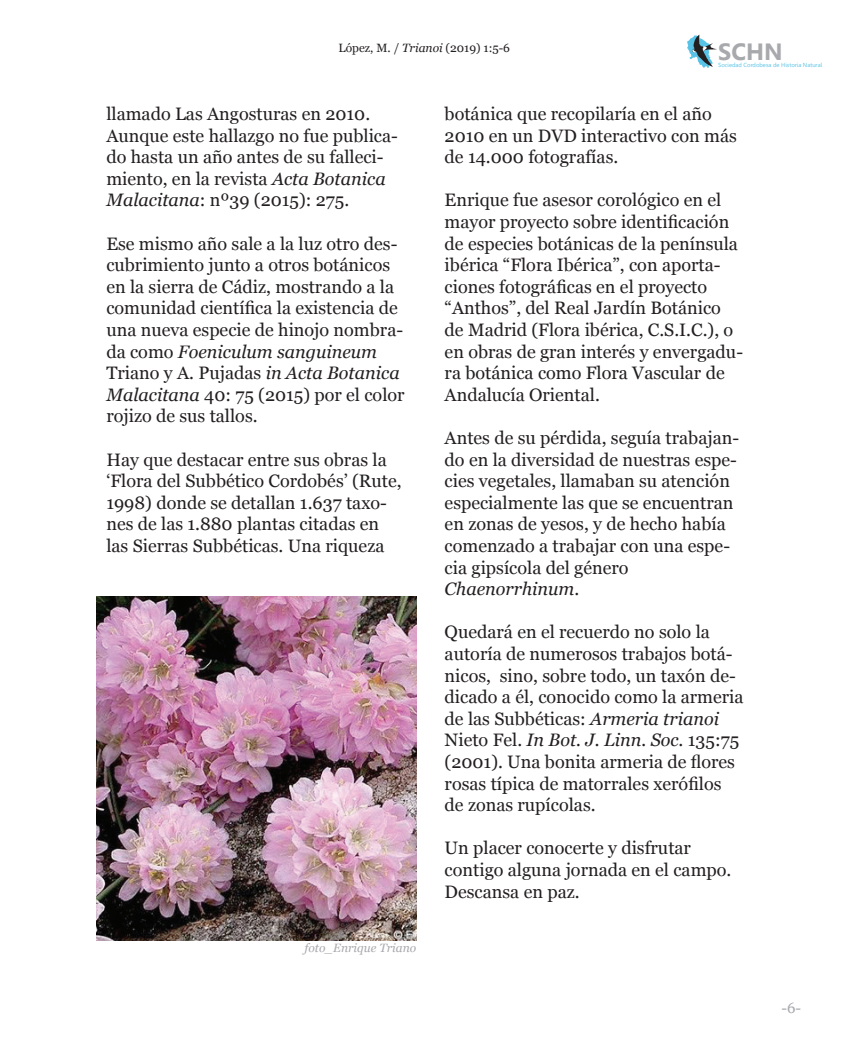
<style>
.page{position:relative;width:851px;height:1063px;background:#fff}
.page>*{position:absolute;margin:0;border:0;box-sizing:border-box;transform-origin:0 0}
.t1{font:700 23.55px "Gisha";color:#a8a9ad}
.t2{font:18px/21.6px "Georgia";color:#231f20}
.t3{font:15px "Georgia";color:#a8a9ad}
.t4{font:12px "Georgia";color:#231f20}
.t5{font:italic 12px "Georgia";color:#a8a9ad}
.t6{font:5.85px "Gisha";color:#58c3e6}
.s1{font-style:italic}
</style>
<div class="page">
<svg style="left:687px;top:35px;width:30px;height:33px"></svg>
<img style="left:96px;top:596px;width:320px;height:345px">
<p class="t4" style="left:338px;top:40px;width:173px">López, M. / <span class="s1">Trianoi</span> (2019) 1:5-6</p>
<h1 class="t1" style="left:718px;top:38px;width:66px">SCHN</h1>
<p class="t6" style="left:718px;top:61px;width:105px">Sociedad Cordobesa de Historia Natural</p>
<p class="t2" style="left:106px;top:102px;width:293px">llamado Las Angosturas en 2010.<br>Aunque este hallazgo no fue publica&shy;do hasta un año antes de su falleci&shy;miento, en la revista <span class="s1">Acta Botanica Malacitana</span>: nº39 (2015): 275.</p>
<p class="t2" style="left:106px;top:232px;width:300px">Ese mismo año sale a la luz otro des&shy;cubrimiento junto a otros botánicos en la sierra de Cádiz, mostrando a la comunidad científica la existencia de una nueva especie de hinojo nombra&shy;da como <span class="s1">Foeniculum sanguineum </span>Triano y A. Pujadas <span class="s1">in Acta Botanica Malacitana</span> 40: 75 (2015) por el color rojizo de sus tallos.</p>
<p class="t2" style="left:106px;top:448px;width:297px">Hay que destacar entre sus obras la ‘Flora del Subbético Cordobés’ (Rute, 1998) donde se detallan 1.637 taxo&shy;nes de las 1.880 plantas citadas en las Sierras Subbéticas. Una riqueza</p>
<p class="t5" style="left:304px;top:939px;width:113px">foto_Enrique Triano</p>
<p class="t2" style="left:444px;top:102px;width:294px">botánica que recopilaría en el año<br>2010 en un DVD interactivo con más de 14.000 fotografías.</p>
<p class="t2" style="left:444px;top:189px;width:300px">Enrique fue asesor corológico en el mayor proyecto sobre identificación de especies botánicas de la península ibérica “Flora Ibérica”, con aporta&shy;ciones fotográficas en el proyecto “Anthos”, del Real Jardín Botánico de Madrid (Flora ibérica, C.S.I.C.), o en obras de gran interés y envergadu&shy;ra botánica como Flora Vascular de Andalucía Oriental.</p>
<p class="t2" style="left:444px;top:426px;width:296px">Antes de su pérdida, seguía trabajan&shy;do en la diversidad de nuestras espe&shy;cies vegetales, llamaban su atención especialmente las que se encuentran en zonas de yesos, y de hecho había comenzado a trabajar con una espe&shy;cia gipsícola del género<br><span class="s1">Chaenorrhinum</span>.</p>
<p class="t2" style="left:444px;top:621px;width:300px">Quedará en el recuerdo no solo la autoría de numerosos trabajos botá&shy;nicos, sino, sobre todo, un taxón de&shy;dicado a él, conocido como la armeria de las Subbéticas: <span class="s1">Armeria trianoi </span>Nieto Fel. <span class="s1">In Bot. J. Linn. Soc</span>. 135:75 (2001). Una bonita armeria de flores rosas típica de matorrales xerófilos de zonas rupícolas.</p>
<p class="t2" style="left:444px;top:837px;width:288px">Un placer conocerte y disfrutar contigo alguna jornada en el campo.<br>Descansa en paz.</p>
<p class="t3" style="left:781px;top:997px;width:21px">-6-</p>
</div>
